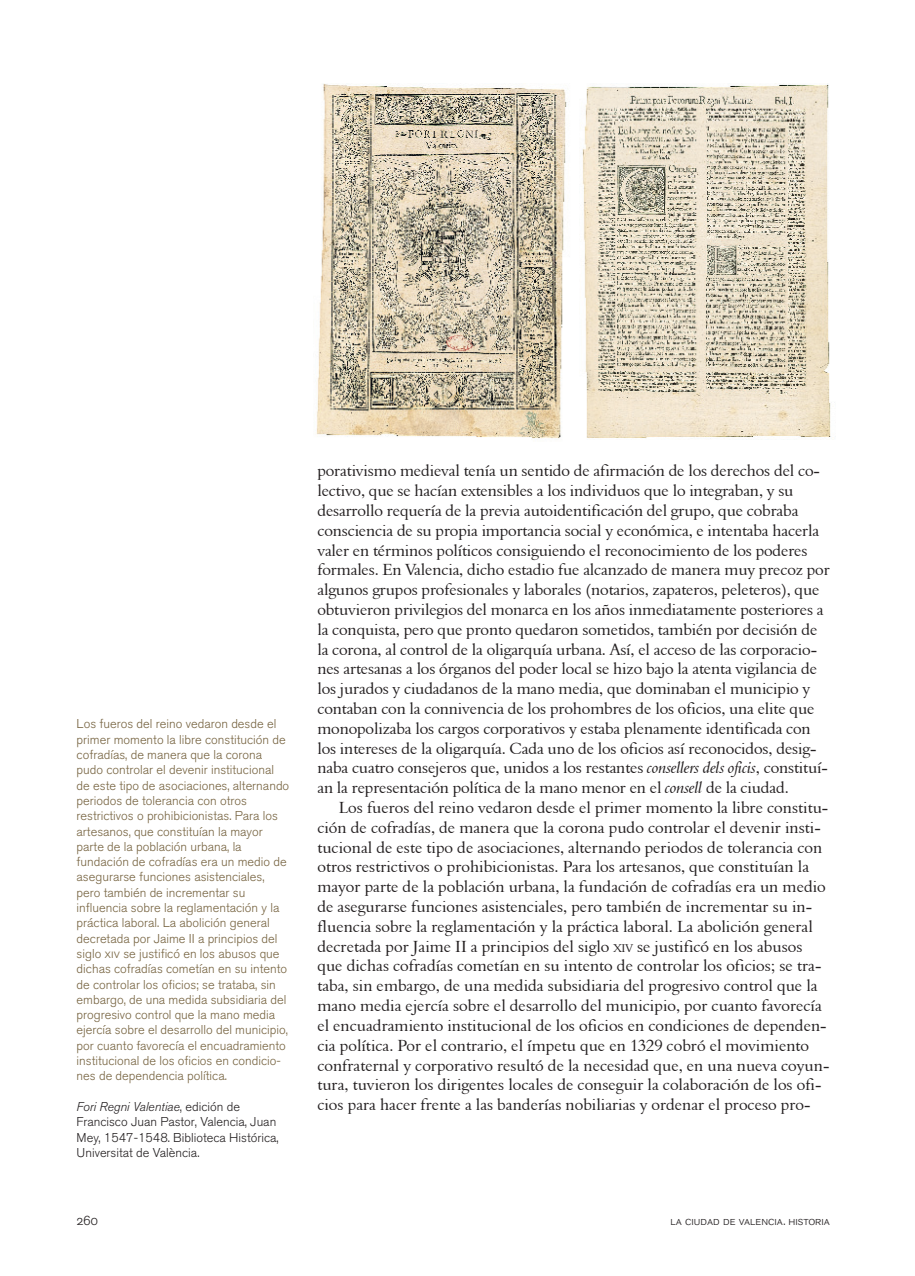
<style>
.page{position:relative;width:915px;height:1276px;background:#fff}
.page>*{position:absolute;margin:0;border:0;box-sizing:border-box;transform-origin:0 0}
.TEXTO{font:16.5px/19.8px "Aldine 401 BT Roman A";letter-spacing:-.01em;color:#231f20}
.t1{font:13.5px "Akzidenz Grotesk BQ Light SC";color:#231f20}
.DESTACADOS{font:300 12.75px/15.3px "Akzidenz Grotesk BQ";color:#766340}
.t2{font:300 12.75px/15.3px "Akzidenz Grotesk BQ";color:#231f20}
.t3{font:12px "Akzidenz Grotesk BQ Light SC";color:#231f20}
.s1{font-family:"Akzidenz Grotesk BQ Light SC";font-weight:400}
.s2{font-style:italic}
.s3{font-family:"Aldine 401 BT Italic A"}
.s4{font-size:11.55px}
</style>
<div class="page">
<img style="left:316px;top:84px;width:253px;height:355px">
<img style="left:582px;top:83px;width:249px;height:356px">
<p class="DESTACADOS" style="left:77px;top:716px;width:214px">Los fueros del reino vedaron desde el primer momento la libre constitución de cofradías, de manera que la corona pudo controlar el devenir institucional de este tipo de asociaciones, alternando periodos de tolerancia con otros restrictivos o prohibicionistas. Para los artesanos, que constituían la mayor parte de la población urbana, la fundación de cofradías era un medio de asegurarse funciones asistenciales, pero también de incrementar su influencia sobre la reglamentación y la práctica laboral. La abolición general decretada por Jaime II a principios del siglo <span class="s1">xiv</span> se justificó en los abusos que dichas cofradías cometían en su intento de controlar los oficios; se trataba, sin embargo, de una medida subsidiaria del progresivo control que la mano media ejercía sobre el desarrollo del municipio, por cuanto favorecía el encuadramiento institucional de los oficios en condicio&shy;nes de dependencia política.</p>
<p class="t2" style="left:77px;top:1099px;width:203px"><span class="s2">Fori Regni Valentiae</span>, edición de Francisco Juan Pastor, Valencia, Juan Mey, 1547-1548. Biblioteca Histórica, Universitat de València.</p>
<p class="TEXTO" style="left:317px;top:461px;width:513px">porativismo medieval tenía un sentido de afirmación de los derechos del co&shy;lectivo, que se hacían extensibles a los individuos que lo integraban, y su desarrollo requería de la previa autoidentificación del grupo, que cobraba consciencia de su propia importancia social y económica, e intentaba hacerla valer en términos políticos consiguiendo el reconocimiento de los poderes formales. En Valencia, dicho estadio fue alcanzado de manera muy precoz por algunos grupos profesionales y laborales (notarios, zapateros, peleteros), que obtuvieron privilegios del monarca en los años inmediatamente posteriores a la conquista, pero que pronto quedaron sometidos, también por decisión de la corona, al control de la oligarquía urbana. Así, el acceso de las corporacio&shy;nes artesanas a los órganos del poder local se hizo bajo la atenta vigilancia de los jurados y ciudadanos de la mano media, que dominaban el municipio y contaban con la connivencia de los prohombres de los oficios, una elite que monopolizaba los cargos corporativos y estaba plenamente identificada con los intereses de la oligarquía. Cada uno de los oficios así reconocidos, desig&shy;naba cuatro consejeros que, unidos a los restantes <span class="s3">consellers dels oficis</span>, constituí&shy;an la representación política de la mano menor en el <span class="s3">consell</span> de la ciudad.</p>
<p class="TEXTO" style="left:317px;top:797px;width:513px;text-indent:21px">Los fueros del reino vedaron desde el primer momento la libre constitu&shy;ción de cofradías, de manera que la corona pudo controlar el devenir insti&shy;tucional de este tipo de asociaciones, alternando periodos de tolerancia con otros restrictivos o prohibicionistas. Para los artesanos, que constituían la mayor parte de la población urbana, la fundación de cofradías era un medio de asegurarse funciones asistenciales, pero también de incrementar su in&shy;fluencia sobre la reglamentación y la práctica laboral. La abolición general decretada por Jaime II a principios del siglo <span class="s4">xiv</span> se justificó en los abusos que dichas cofradías cometían en su intento de controlar los oficios; se tra&shy;taba, sin embargo, de una medida subsidiaria del progresivo control que la mano media ejercía sobre el desarrollo del municipio, por cuanto favorecía el encuadramiento institucional de los oficios en condiciones de dependen&shy;cia política. Por el contrario, el ímpetu que en 1329 cobró el movimiento confraternal y corporativo resultó de la necesidad que, en una nueva coyun&shy;tura, tuvieron los dirigentes locales de conseguir la colaboración de los ofi&shy;cios para hacer frente a las banderías nobiliarias y ordenar el proceso pro-</p>
<p class="t1" style="left:77px;top:1212px;width:23px">260</p>
<p class="t3" style="left:670px;top:1213px;width:161px">la ciudad de valencia. historia</p>
</div>
